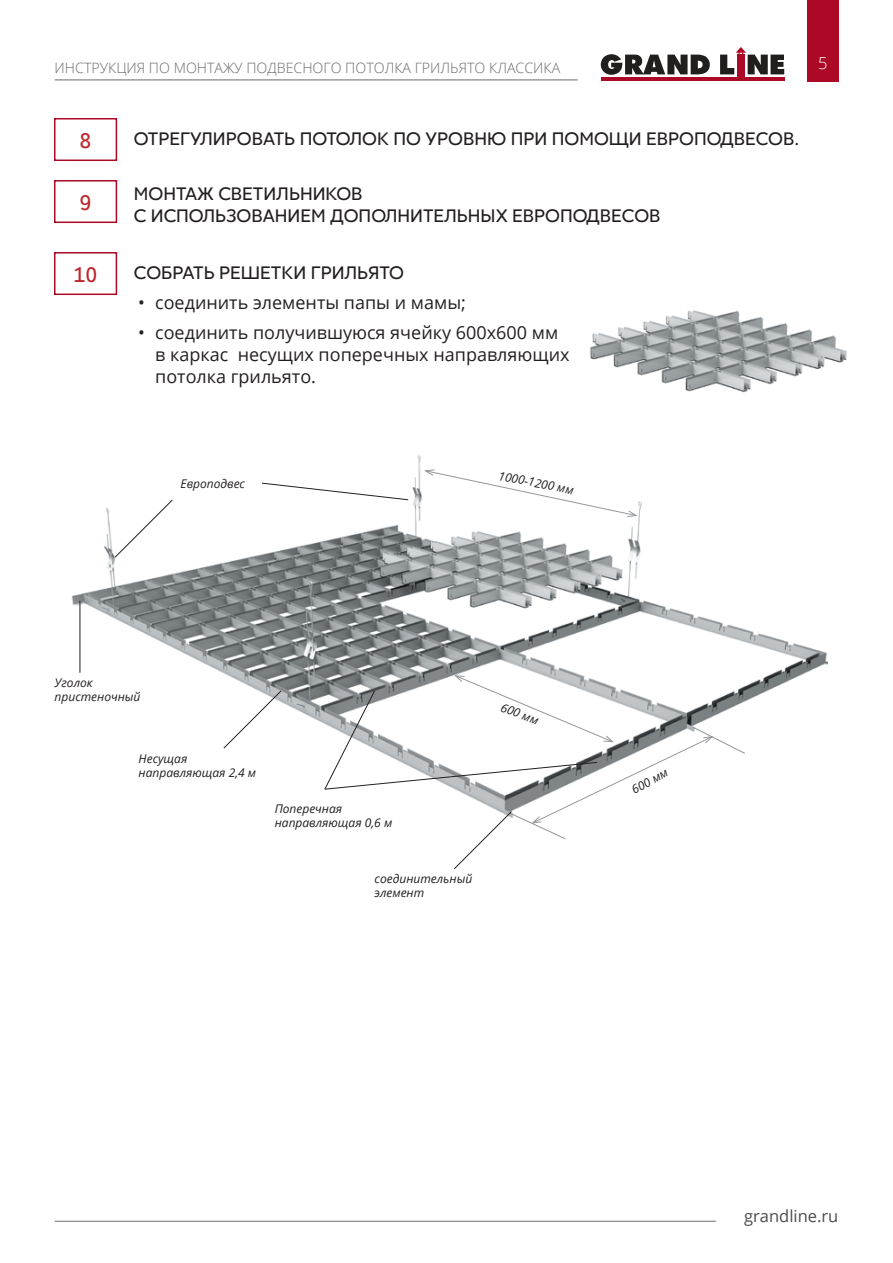
<style>
.page{position:relative;width:893px;height:1263px;background:#fff}
.page>*{position:absolute;margin:0;border:0;box-sizing:border-box;transform-origin:0 0}
.t1{font:21px "Red Ring";color:#be262c}
.t2{font:18px/21.6px "Red Ring";color:#231f20}
.t3{font:18px/21.6px "Open Sans";color:#231f20}
.t4{font:16.5px "Open Sans";color:#4b4c4d}
.t5{font:300 16.5px "Open Sans";color:#fff}
.t6{font:300 14.25px "Open Sans";color:#6c6d70}
.t7{font:italic 12px/14.4px "Open Sans";color:#231f20}
</style>
<div class="page">
<div style="left:807px;top:0;width:31px;height:81px;background:#ac0926"></div>
<div style="left:737px;top:55px;width:7px;height:24px;background:#ac0926"></div>
<hr style="left:601px;top:77px;width:183px;height:3px;background:#ac0926">
<svg style="left:601px;top:54px;width:109px;height:21px"></svg>
<svg style="left:720px;top:47px;width:64px;height:27px"></svg>
<hr style="left:55px;top:80px;width:523px;height:1px;background:#6c6d70">
<hr style="left:55px;top:1221px;width:661px;height:1px;background:#6c6d70">
<div style="left:54px;top:118px;width:63px;height:43px;border:2px solid #ac0926"></div>
<div style="left:54px;top:180px;width:63px;height:43px;border:2px solid #ac0926"></div>
<div style="left:54px;top:252px;width:63px;height:43px;border:2px solid #ac0926"></div>
<img style="left:71px;top:455px;width:757px;height:269px">
<svg style="left:424px;top:455px;width:214px;height:112px"></svg>
<svg style="left:223px;top:690px;width:59px;height:59px"></svg>
<svg style="left:114px;top:499px;width:59px;height:59px"></svg>
<svg style="left:262px;top:483px;width:147px;height:17px"></svg>
<svg style="left:324px;top:653px;width:421px;height:216px"></svg>
<hr style="left:80px;top:601px;width:1px;height:72px;background:#231f20">
<img style="left:590px;top:310px;width:257px;height:83px">
<p class="t6" style="left:55px;top:58px;width:507px">ИНСТРУКЦИЯ ПО МОНТАЖУ ПОДВЕСНОГО ПОТОЛКА ГРИЛЬЯТО КЛАССИКА</p>
<p class="t5" style="left:818px;top:52px;width:11px">5</p>
<p class="t1" style="left:80px;top:127px;width:13px">8</p>
<p class="t1" style="left:80px;top:189px;width:13px">9</p>
<p class="t1" style="left:74px;top:261px;width:25px">10</p>
<p class="t2" style="left:134px;top:127px;width:667px">ОТРЕГУЛИРОВАТЬ ПОТОЛОК ПО УРОВНЮ ПРИ ПОМОЩИ ЕВРОПОДВЕСОВ.</p>
<p class="t2" style="left:134px;top:183px;width:528px">МОНТАЖ СВЕТИЛЬНИКОВ<br>С ИСПОЛЬЗОВАНИЕМ ДОПОЛНИТЕЛЬНЫХ ЕВРОПОДВЕСОВ</p>
<p class="t2" style="left:134px;top:262px;width:272px">СОБРАТЬ РЕШЕТКИ ГРИЛЬЯТО</p>
<p class="t3" style="left:138px;top:292px;width:329px">• соединить элементы папы и мамы;</p>
<p class="t3" style="left:155px;top:322px;width:416px;text-indent:-17px">• соединить получившуюся ячейку 600х600 мм в каркас несущих поперечных направляющих потолка грильято.</p>
<p class="t7" style="left:181px;top:476px;width:66px">Европодвес</p>
<p class="t7" style="left:500px;top:468px;width:78px;rotate:11deg">1000-1200 мм</p>
<p class="t7" style="left:55px;top:675px;width:87px">Уголок пристеночный</p>
<p class="t7" style="left:139px;top:751px;width:119px">Несущая направляющая 2,4 м</p>
<p class="t7" style="left:275px;top:801px;width:119px">Поперечная направляющая 0,6 м</p>
<p class="t7" style="left:375px;top:871px;width:99px">соединительный элемент</p>
<p class="t7" style="left:504px;top:699px;width:41px;rotate:21deg">600 мм</p>
<p class="t7" style="left:629px;top:784px;width:41px;rotate:-29deg">600 мм</p>
<p class="t4" style="left:744px;top:1204px;width:96px">grandline.ru</p>
</div>
